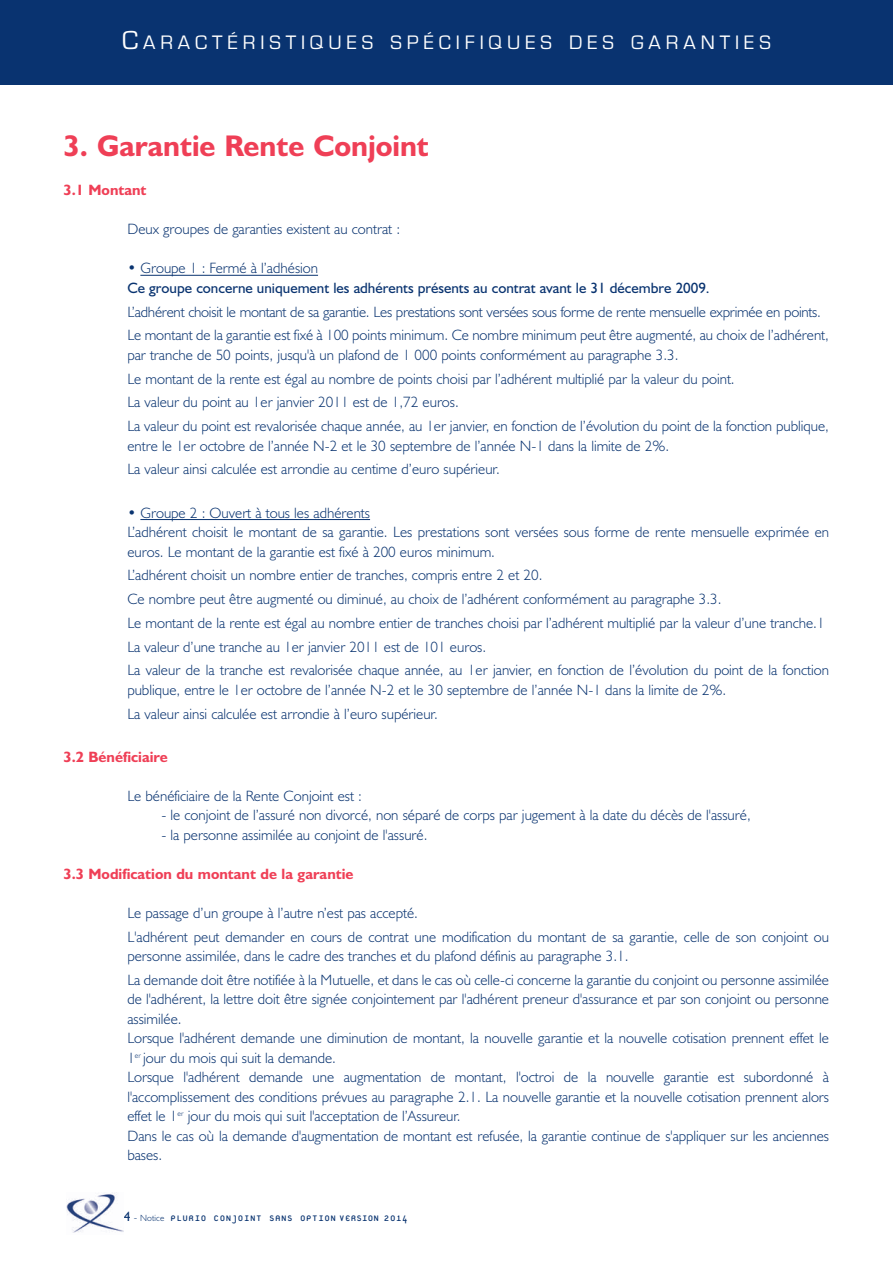
<style>
.page{position:relative;width:893px;height:1263px;background:#fff}
.page>*{position:absolute;margin:0;border:0;box-sizing:border-box;transform-origin:0 0}
.t1{font:700 30px "Humanist 521 BT";color:#ef3f56}
.t2{font:20.25px "Eurostile";letter-spacing:.245em;color:#fff}
.t3{font:300 15px/23.7px "Humanist 521 BT";color:#093370}
.t4{font:15px "Humanist 521 BT";color:#093370}
.t5{font:700 15px "Humanist 521 BT";color:#ef3f56}
.t6{font:12px "Platelet";letter-spacing:.045em;color:#093370}
.s1{font-size:27px}
.s2{font-family:"Humanist 521 BT";font-size:13.5px}
.s3{font-family:"Humanist 521 BT";font-weight:300;font-size:10.5px}
.s4{font-family:"Humanist 521 BT";font-weight:300;font-size:9px}
</style>
<div class="page">
<hr style="left:140px;top:275px;width:178px;height:1px;background:#093370">
<hr style="left:140px;top:519px;width:230px;height:1px;background:#093370">
<div style="left:0;top:0;width:892px;height:85px;background:#093370"></div>
<img style="left:66px;top:1192px;width:57px;height:41px">
<h2 class="t2" style="left:122px;top:30px;width:650px"><span class="s1">C</span>ARACTÉRISTIQUES SPÉCIFIQUES DES GARANTIES</h2>
<h1 class="t1" style="left:64px;top:136px;width:367px">3. Garantie Rente Conjoint</h1>
<p class="t5" style="left:64px;top:185px;width:84px">3.1 Montant</p>
<p class="t3" style="left:127px;top:219px;width:274px">Deux groupes de garanties existent au contrat :</p>
<p class="t3" style="left:127px;top:258px;width:192px">• Groupe 1 : Fermé à l’adhésion</p>
<p class="t4" style="left:127px;top:283px;width:584px">Ce groupe concerne uniquement les adhérents présents au contrat avant le 31 décembre 2009.</p>
<p class="t3" style="left:127px;top:301px;width:703px">L’adhérent choisit le montant de sa garantie. Les prestations sont versées sous forme de rente mensuelle exprimée en points.<br>Le montant de la garantie est fixé à 100 points minimum. Ce nombre minimum peut être augmenté, au choix de l’adhérent,</p>
<p class="t3" style="left:127px;top:345px;width:703px">par tranche de 50 points, jusqu'à un plafond de 1 000 points conformément au paragraphe 3.3.<br>Le montant de la rente est égal au nombre de points choisi par l’adhérent multiplié par la valeur du point.<br>La valeur du point au 1er janvier 2011 est de 1,72 euros.<br>La valeur du point est revalorisée chaque année, au 1er janvier, en fonction de l’évolution du point de la fonction publique,</p>
<p class="t3" style="left:127px;top:435px;width:543px">entre le 1er octobre de l’année N-2 et le 30 septembre de l’année N-1 dans la limite de 2%.<br>La valeur ainsi calculée est arrondie au centime d’euro supérieur.</p>
<p class="t3" style="left:127px;top:505px;width:703px;line-height:19.5px">• Groupe 2 : Ouvert à tous les adhérents<br>L’adhérent choisit le montant de sa garantie. Les prestations sont versées sous forme de rente mensuelle exprimée en euros. Le montant de la garantie est fixé à 200 euros minimum.</p>
<p class="t3" style="left:127px;top:565px;width:703px">L’adhérent choisit un nombre entier de tranches, compris entre 2 et 20.<br>Ce nombre peut être augmenté ou diminué, au choix de l’adhérent conformément au paragraphe 3.3.<br>Le montant de la rente est égal au nombre entier de tranches choisi par l’adhérent multiplié par la valeur d’une tranche.1<br>La valeur d’une tranche au 1er janvier 2011 est de 101 euros.<br>La valeur de la tranche est revalorisée chaque année, au 1er janvier, en fonction de l’évolution du point de la fonction</p>
<p class="t3" style="left:127px;top:680px;width:600px">publique, entre le 1er octobre de l’année N-2 et le 30 septembre de l’année N-1 dans la limite de 2%.<br>La valeur ainsi calculée est arrondie à l’euro supérieur.</p>
<p class="t5" style="left:64px;top:752px;width:106px">3.2 Bénéficiaire</p>
<p class="t3" style="left:127px;top:786px;width:236px">Le bénéficiaire de la Rente Conjoint est :</p>
<p class="t3" style="left:161px;top:805px;width:591px">- le conjoint de l’assuré non divorcé, non séparé de corps par jugement à la date du décès de l'assuré,</p>
<p class="t3" style="left:161px;top:825px;width:268px">- la personne assimilée au conjoint de l'assuré.</p>
<p class="t5" style="left:64px;top:869px;width:291px">3.3 Modification du montant de la garantie</p>
<p class="t3" style="left:127px;top:903px;width:703px">Le passage d’un groupe à l’autre n’est pas accepté.<br>L'adhérent peut demander en cours de contrat une modification du montant de sa garantie, celle de son conjoint ou</p>
<p class="t3" style="left:127px;top:946px;width:703px">personne assimilée, dans le cadre des tranches et du plafond définis au paragraphe 3.1.<br>La demande doit être notifiée à la Mutuelle, et dans le cas où celle-ci concerne la garantie du conjoint ou personne assimilée</p>
<p class="t3" style="left:127px;top:991px;width:703px;line-height:19.5px">de l'adhérent, la lettre doit être signée conjointement par l'adhérent preneur d'assurance et par son conjoint ou personne assimilée.<br>Lorsque l'adhérent demande une diminution de montant, la nouvelle garantie et la nouvelle cotisation prennent effet le 1<sup>er</sup> jour du mois qui suit la demande.<br>Lorsque l'adhérent demande une augmentation de montant, l'octroi de la nouvelle garantie est subordonné à l'accomplissement des conditions prévues au paragraphe 2.1. La nouvelle garantie et la nouvelle cotisation prennent alors effet le 1<sup>er</sup> jour du mois qui suit l'acceptation de l’Assureur.<br>Dans le cas où la demande d'augmentation de montant est refusée, la garantie continue de s'appliquer sur les anciennes bases.</p>
<p class="t6" style="left:124px;top:1213px;width:285px"><span class="s2">4</span> <span class="s3">-</span> <span class="s4">Notice</span> PLURIO CONJOINT SANS OPTION VERSION 2014</p>
</div>
